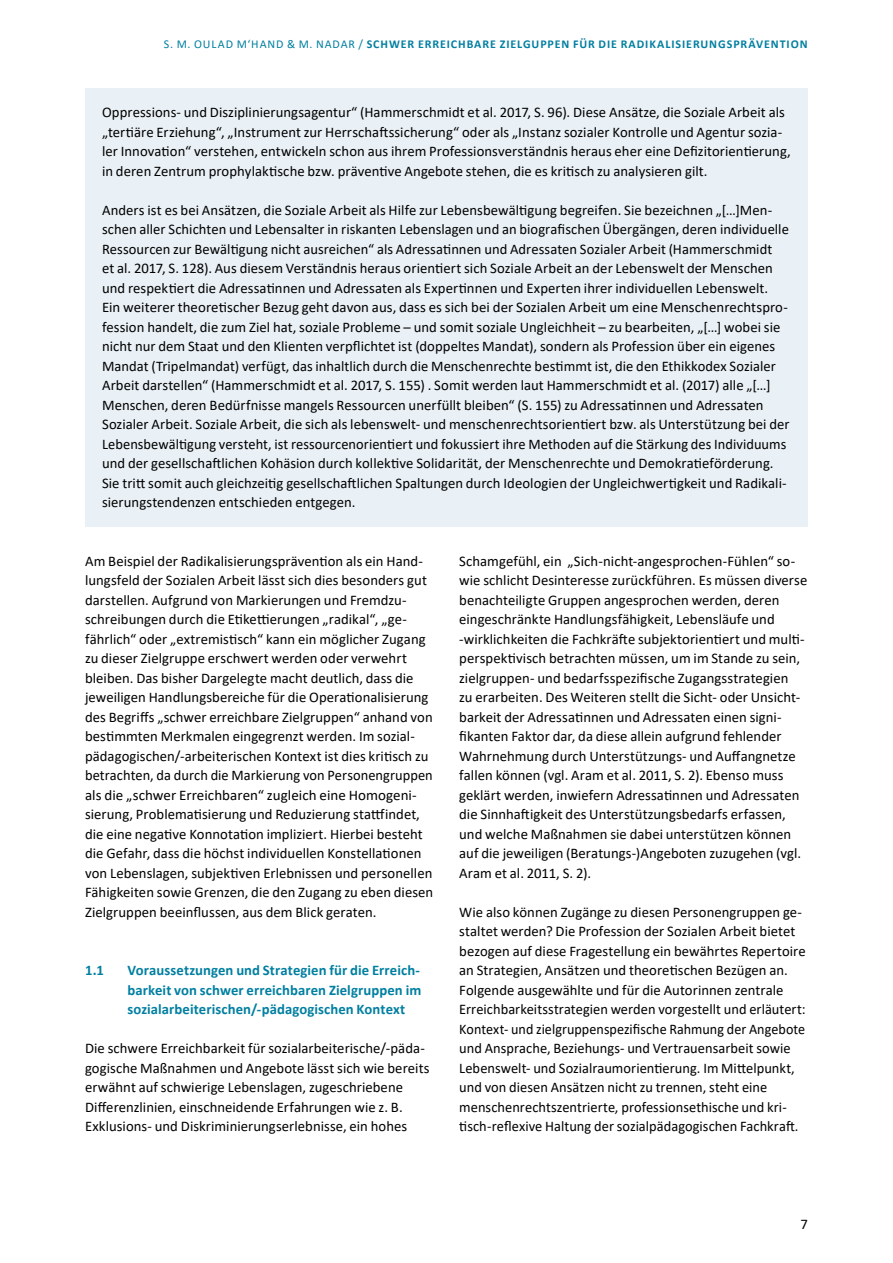
<style>
.page{position:relative;width:893px;height:1263px;background:#fff}
.page>*{position:absolute;margin:0;border:0;box-sizing:border-box;transform-origin:0 0}
.t1{font:14.7px/19.5px "Calibri";color:#000}
.t2{font:700 14.7px/19.5px "Calibri";letter-spacing:.005em;color:#007fa1;text-align:justify}
.t3{font:700 12px "Calibri";letter-spacing:.075em;color:#007fa1}
.s1{font-weight:400}
</style>
<div class="page">
<div style="left:85px;top:88px;width:723px;height:107px;background:#eaf1f6"></div>
<div style="left:85px;top:186px;width:723px;height:340px;background:#eaf1f6"></div>
<p class="t3" style="left:164px;top:36px;width:645px"><span class="s1">S. M. OULAD M‘HAND &amp; M. NADAR /</span> SCHWER ERREICHBARE ZIELGUPPEN FÜR DIE RADIKALISIERUNGSPRÄVENTION</p>
<p class="t1" style="left:102px;top:102px;width:690px">Oppressions- und Disziplinierungsagentur“ (Hammerschmidt et al. 2017, S. 96). Diese Ansätze, die Soziale Arbeit als „tertiäre Erziehung“, „Instrument zur Herrschaftssicherung“ oder als „Instanz sozialer Kontrolle und Agentur sozia&shy;ler Innovation“ verstehen, entwickeln schon aus ihrem Professionsverständnis heraus eher eine Defizitorientierung, in deren Zentrum prophylaktische bzw. präventive Angebote stehen, die es kritisch zu analysieren gilt.</p>
<p class="t1" style="left:102px;top:200px;width:689px">Anders ist es bei Ansätzen, die Soziale Arbeit als Hilfe zur Lebensbewältigung begreifen. Sie bezeichnen „[…]Men&shy;schen aller Schichten und Lebensalter in riskanten Lebenslagen und an biografischen Übergängen, deren individuelle Ressourcen zur Bewältigung nicht ausreichen“ als Adressatinnen und Adressaten Sozialer Arbeit (Hammerschmidt<br>et al. 2017, S. 128). Aus diesem Verständnis heraus orientiert sich Soziale Arbeit an der Lebenswelt der Menschen und respektiert die Adressatinnen und Adressaten als Expertinnen und Experten ihrer individuellen Lebenswelt.<br>Ein weiterer theoretischer Bezug geht davon aus, dass es sich bei der Sozialen Arbeit um eine Menschenrechtspro&shy;fession handelt, die zum Ziel hat, soziale Probleme – und somit soziale Ungleichheit – zu bearbeiten, „[…] wobei sie nicht nur dem Staat und den Klienten verpflichtet ist (doppeltes Mandat), sondern als Profession über ein eigenes Mandat (Tripelmandat) verfügt, das inhaltlich durch die Menschenrechte bestimmt ist, die den Ethikkodex Sozialer Arbeit darstellen“ (Hammerschmidt et al. 2017, S. 155) . Somit werden laut Hammerschmidt et al. (2017) alle „[…] Menschen, deren Bedürfnisse mangels Ressourcen unerfüllt bleiben“ (S. 155) zu Adressatinnen und Adressaten Sozialer Arbeit. Soziale Arbeit, die sich als lebenswelt- und menschenrechtsorientiert bzw. als Unterstützung bei der Lebensbewältigung versteht, ist ressourcenorientiert und fokussiert ihre Methoden auf die Stärkung des Individuums und der gesellschaftlichen Kohäsion durch kollektive Solidarität, der Menschenrechte und Demokratieförderung.<br>Sie tritt somit auch gleichzeitig gesellschaftlichen Spaltungen durch Ideologien der Ungleichwertigkeit und Radikali&shy;sierungstendenzen entschieden entgegen.</p>
<p class="t1" style="left:85px;top:551px;width:350px">Am Beispiel der Radikalisierungsprävention als ein Hand&shy;lungsfeld der Sozialen Arbeit lässt sich dies besonders gut darstellen. Aufgrund von Markierungen und Fremdzu&shy;schreibungen durch die Etikettierungen „radikal“, „ge&shy;fährlich“ oder „extremistisch“ kann ein möglicher Zugang zu dieser Zielgruppe erschwert werden oder verwehrt bleiben. Das bisher Dargelegte macht deutlich, dass die jeweiligen Handlungsbereiche für die Operationalisierung des Begriffs „schwer erreichbare Zielgruppen“ anhand von bestimmten Merkmalen eingegrenzt werden. Im sozial&shy;pädagogischen/-arbeiterischen Kontext ist dies kritisch zu betrachten, da durch die Markierung von Personengruppen als die „schwer Erreichbaren“ zugleich eine Homogeni&shy;sierung, Problematisierung und Reduzierung stattfindet, die eine negative Konnotation impliziert. Hierbei besteht die Gefahr, dass die höchst individuellen Konstellationen von Lebenslagen, subjektiven Erlebnissen und personellen Fähigkeiten sowie Grenzen, die den Zugang zu eben diesen Zielgruppen beeinflussen, aus dem Blick geraten.</p>
<p class="t2" style="left:85px;top:960px;width:21px">1.1</p>
<p class="t2" style="left:128px;top:960px;width:295px">Voraussetzungen und Strategien für die Erreich&shy;barkeit von schwer erreichbaren Zielgruppen im sozialarbeiterischen/-pädagogischen Kontext</p>
<p class="t1" style="left:85px;top:1038px;width:346px">Die schwere Erreichbarkeit für sozialarbeiterische/-päda&shy;gogische Maßnahmen und Angebote lässt sich wie bereits erwähnt auf schwierige Lebenslagen, zugeschriebene Differenzlinien, einschneidende Erfahrungen wie z. B.<br>Exklusions- und Diskriminierungserlebnisse, ein hohes</p>
<p class="t1" style="left:459px;top:551px;width:350px">Schamgefühl, ein „Sich-nicht-angesprochen-Fühlen“ so&shy;wie schlicht Desinteresse zurückführen. Es müssen diverse benachteiligte Gruppen angesprochen werden, deren eingeschränkte Handlungsfähigkeit, Lebensläufe und -wirklichkeiten die Fachkräfte subjektorientiert und multi&shy;perspektivisch betrachten müssen, um im Stande zu sein, zielgruppen- und bedarfsspezifische Zugangsstrategien<br>zu erarbeiten. Des Weiteren stellt die Sicht- oder Unsicht&shy;barkeit der Adressatinnen und Adressaten einen signi&shy;fikanten Faktor dar, da diese allein aufgrund fehlender Wahrnehmung durch Unterstützungs- und Auffangnetze fallen können (vgl. Aram et al. 2011, S. 2). Ebenso muss geklärt werden, inwiefern Adressatinnen und Adressaten die Sinnhaftigkeit des Unterstützungsbedarfs erfassen, und welche Maßnahmen sie dabei unterstützen können auf die jeweiligen (Beratungs-)Angeboten zuzugehen (vgl.<br>Aram et al. 2011, S. 2).</p>
<p class="t1" style="left:459px;top:902px;width:348px">Wie also können Zugänge zu diesen Personengruppen ge&shy;staltet werden? Die Profession der Sozialen Arbeit bietet bezogen auf diese Fragestellung ein bewährtes Repertoire an Strategien, Ansätzen und theoretischen Bezügen an.<br>Folgende ausgewählte und für die Autorinnen zentrale Erreichbarkeitsstrategien werden vorgestellt und erläutert:<br>Kontext- und zielgruppenspezifische Rahmung der Angebote und Ansprache, Beziehungs- und Vertrauensarbeit sowie Lebenswelt- und Sozialraumorientierung. Im Mittelpunkt, und von diesen Ansätzen nicht zu trennen, steht eine menschenrechtszentrierte, professionsethische und kri&shy;tisch-reflexive Haltung der sozialpädagogischen Fachkraft.</p>
<p class="t1" style="left:800px;top:1214px;width:9px">7</p>
</div>
